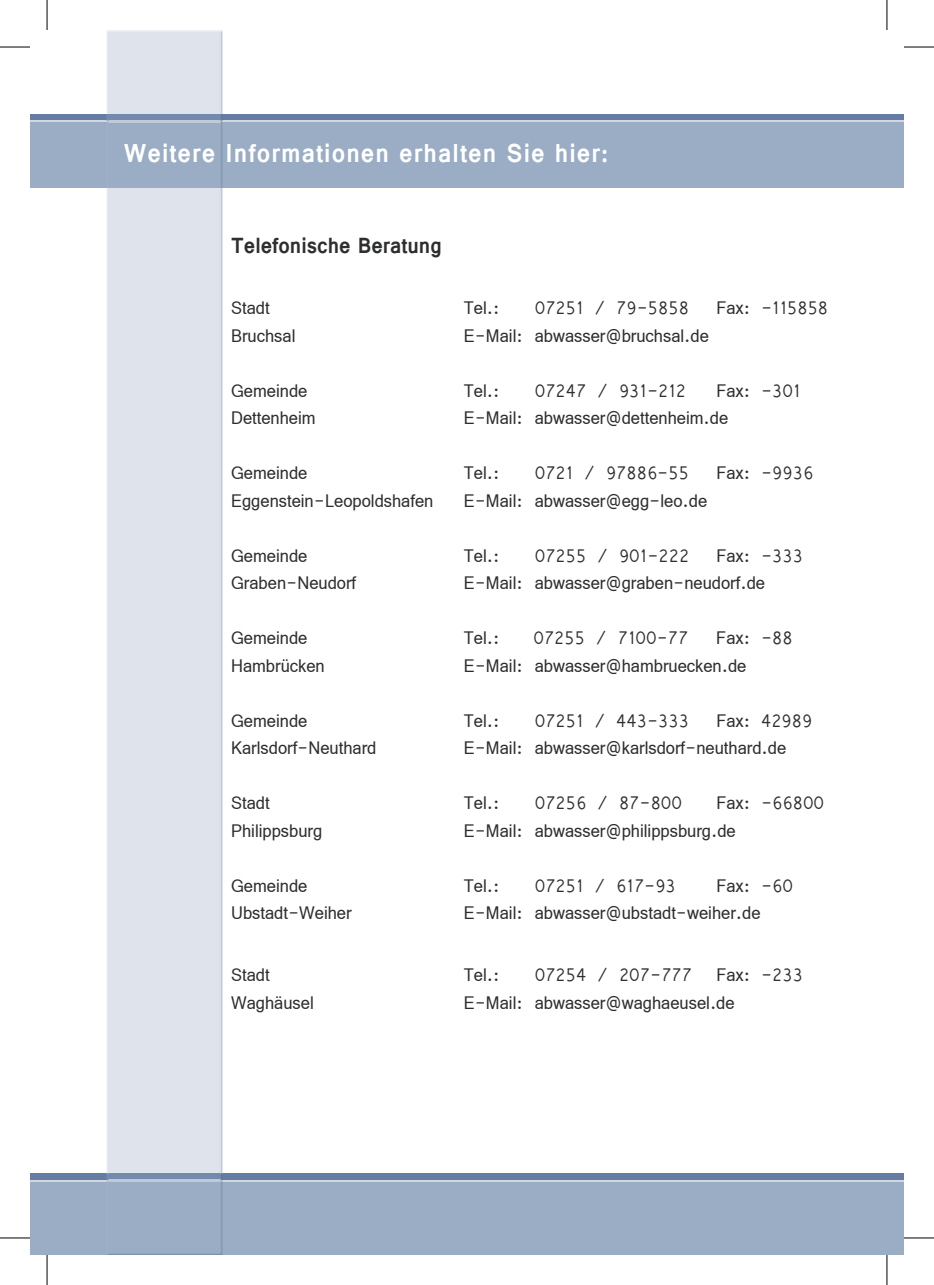
<style>
.page{position:relative;width:934px;height:1285px;background:#fff}
.page>*{position:absolute;margin:0;border:0;box-sizing:border-box;transform-origin:0 0}
.t1{font:700 28px "Vrinda";letter-spacing:.04em;color:#fff;scale:.93 1}
.t2{font:27px/27.6px "Vrinda";color:#2d2e30;scale:.93 1}
.t3{font:700 23.8px "Vrinda";color:#2d2e30;scale:.93 1}
</style>
<div class="page">
<div style="left:30px;top:1173px;width:873px;height:7px;background:#657da3"></div>
<div style="left:30px;top:1181px;width:873px;height:74px;background:#9aadc5"></div>
<hr style="left:30px;top:1180px;width:873px;height:1px;background:#d2d6e1">
<div style="left:30px;top:121px;width:873px;height:67px;background:#9aadc5"></div>
<div style="left:30px;top:114px;width:873px;height:7px;background:#657da3"></div>
<hr style="left:30px;top:121px;width:873px;height:1px;background:#d2d6e1">
<img style="left:107px;top:30px;width:115px;height:1225px">
<img style="left:107px;top:1180px;width:115px;height:1px">
<hr style="left:0;top:47px;width:30px;height:1px;background:#000">
<hr style="left:903px;top:47px;width:30px;height:1px;background:#000">
<hr style="left:0;top:1237px;width:30px;height:1px;background:#000">
<hr style="left:903px;top:1237px;width:30px;height:1px;background:#000">
<hr style="left:47px;top:0;width:1px;height:30px;background:#000">
<hr style="left:47px;top:1255px;width:1px;height:30px;background:#000">
<hr style="left:886px;top:0;width:1px;height:30px;background:#000">
<hr style="left:886px;top:1255px;width:1px;height:30px;background:#000">
<p class="t1" style="left:124px;top:134px;width:522px">Weitere Informationen erhalten Sie hier:</p>
<p class="t3" style="left:231px;top:229px;width:228px">Telefonische Beratung</p>
<p class="t2" style="left:231px;top:294px;width:43px">Stadt</p>
<p class="t2" style="left:463px;top:294px;width:40px">Tel.:</p>
<p class="t2" style="left:534px;top:294px;width:317px">07251 / 79-5858 Fax: -115858</p>
<p class="t2" style="left:231px;top:322px;width:71px">Bruchsal</p>
<p class="t2" style="left:463px;top:322px;width:265px">E-Mail: abwasser@bruchsal.de</p>
<p class="t2" style="left:231px;top:377px;width:83px">Gemeinde</p>
<p class="t2" style="left:463px;top:377px;width:40px">Tel.:</p>
<p class="t2" style="left:534px;top:377px;width:287px">07247 / 931-212 Fax: -301</p>
<p class="t2" style="left:231px;top:404px;width:92px">Dettenheim</p>
<p class="t2" style="left:463px;top:404px;width:286px">E-Mail: abwasser@dettenheim.de</p>
<p class="t2" style="left:231px;top:459px;width:627px;text-indent:303px">0721 / 97886-55 Fax: -9936<br>Eggenstein-Leopoldshafen E-Mail: abwasser@egg-leo.de</p>
<p class="t2" style="left:231px;top:542px;width:83px">Gemeinde</p>
<p class="t2" style="left:463px;top:542px;width:40px">Tel.:</p>
<p class="t2" style="left:534px;top:542px;width:290px">07255 / 901-222 Fax: -333</p>
<p class="t2" style="left:231px;top:569px;width:136px">Graben-Neudorf</p>
<p class="t2" style="left:463px;top:569px;width:325px">E-Mail: abwasser@graben-neudorf.de</p>
<p class="t2" style="left:231px;top:624px;width:83px">Gemeinde</p>
<p class="t2" style="left:463px;top:624px;width:40px">Tel.:</p>
<p class="t2" style="left:533px;top:624px;width:280px">07255 / 7100-77 Fax: -88</p>
<p class="t2" style="left:231px;top:652px;width:102px">Hambrücken</p>
<p class="t2" style="left:463px;top:652px;width:305px">E-Mail: abwasser@hambruecken.de</p>
<p class="t2" style="left:231px;top:459px;width:83px">Gemeinde</p>
<p class="t2" style="left:463px;top:459px;width:40px">Tel.:</p>
<p class="t2" style="left:231px;top:707px;width:83px">Gemeinde</p>
<p class="t2" style="left:463px;top:707px;width:40px">Tel.:</p>
<p class="t2" style="left:534px;top:707px;width:300px">07251 / 443-333 Fax: 42989</p>
<p class="t2" style="left:231px;top:734px;width:158px">Karlsdorf-Neuthard</p>
<p class="t2" style="left:463px;top:734px;width:348px">E-Mail: abwasser@karlsdorf-neuthard.de</p>
<p class="t2" style="left:231px;top:789px;width:43px">Stadt</p>
<p class="t2" style="left:463px;top:789px;width:40px">Tel.:</p>
<p class="t2" style="left:534px;top:789px;width:160px">07256 / 87-800</p>
<p class="t2" style="left:716px;top:789px;width:117px">Fax: -66800</p>
<p class="t2" style="left:231px;top:817px;width:99px">Philippsburg</p>
<p class="t2" style="left:463px;top:817px;width:294px">E-Mail: abwasser@philippsburg.de</p>
<p class="t2" style="left:231px;top:872px;width:83px">Gemeinde</p>
<p class="t2" style="left:463px;top:872px;width:40px">Tel.:</p>
<p class="t2" style="left:534px;top:872px;width:153px">07251 / 617-93</p>
<p class="t2" style="left:716px;top:872px;width:84px">Fax: -60</p>
<p class="t2" style="left:231px;top:899px;width:131px">Ubstadt-Weiher</p>
<p class="t2" style="left:463px;top:899px;width:320px">E-Mail: abwasser@ubstadt-weiher.de</p>
<p class="t2" style="left:231px;top:961px;width:43px">Stadt</p>
<p class="t2" style="left:463px;top:961px;width:40px">Tel.:</p>
<p class="t2" style="left:534px;top:961px;width:290px">07254 / 207-777 Fax: -233</p>
<p class="t2" style="left:231px;top:988px;width:90px">Waghäusel</p>
<p class="t2" style="left:463px;top:988px;width:292px">E-Mail: abwasser@waghaeusel.de</p>
</div>
